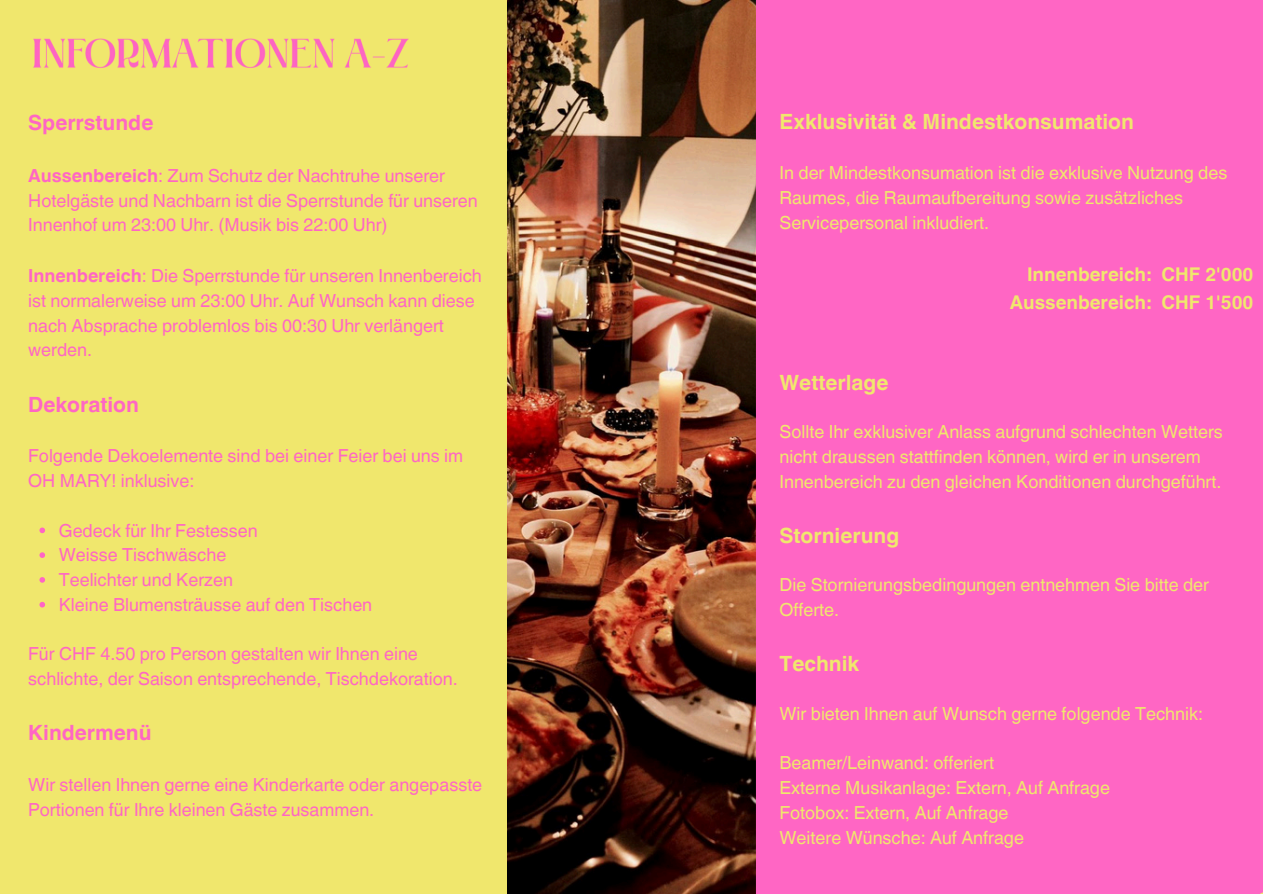
<style>
.page{position:relative;width:1263px;height:894px;background:#fff}
.page>*{position:absolute;margin:0;border:0;box-sizing:border-box;transform-origin:0 0}
.t1{font:700 21px "Helvetica World";color:#f0e76d}
.t2{font:700 21px "Helvetica World";color:#ff66c4}
.t3{font:700 18.9px/28.2px "Helvetica World";color:#f0e76d;text-align:right}
.t4{font:18px/24.8px "Helvetica World";color:#ff66c4}
.t5{font:18px/24.8px "Helvetica World";color:#f0e76d}
.s1{font-weight:700}
</style>
<div class="page">
<div style="left:0;top:0;width:1263px;height:893px;background:#f0e76d"></div>
<img style="left:507px;top:0;width:249px;height:893px">
<div style="left:756px;top:0;width:507px;height:893px;background:#ff66c4"></div>
<img style="left:33px;top:38px;width:376px;height:30px">
<svg style="left:39px;top:527px;width:6px;height:6px"></svg>
<svg style="left:39px;top:552px;width:6px;height:5px"></svg>
<svg style="left:39px;top:577px;width:6px;height:5px"></svg>
<svg style="left:39px;top:601px;width:6px;height:6px"></svg>
<h1 class="t2" style="left:28px;top:105px;width:127px">Sperrstunde</h1>
<p class="t4" style="left:28px;top:163px;width:451px"><span class="s1">Aussenbereich</span>: Zum Schutz der Nachtruhe unserer<br>Hotelgäste und Nachbarn ist die Sperrstunde für unseren<br>Innenhof um 23:00 Uhr. (Musik bis 22:00 Uhr)</p>
<p class="t4" style="left:28px;top:263px;width:455px"><span class="s1">Innenbereich</span>: Die Sperrstunde für unseren Innenbereich ist normalerweise um 23:00 Uhr. Auf Wunsch kann diese nach Absprache problemlos bis 00:30 Uhr verlängert werden.</p>
<h1 class="t2" style="left:28px;top:387px;width:112px">Dekoration</h1>
<p class="t4" style="left:28px;top:443px;width:436px">Folgende Dekoelemente sind bei einer Feier bei uns im</p>
<p class="t4" style="left:28px;top:468px;width:168px">OH MARY! inklusive:</p>
<p class="t4" style="left:59px;top:518px;width:201px">Gedeck fü r Ihr Festessen</p>
<p class="t4" style="left:59px;top:542px;width:169px">Weisse Tischwäsche</p>
<p class="t4" style="left:59px;top:567px;width:176px">Teelichter und Kerzen</p>
<p class="t4" style="left:59px;top:592px;width:315px">Kleine Blumensträusse auf den Tischen</p>
<p class="t4" style="left:28px;top:641px;width:431px">Fü r CHF 4.50 pro Person gestalten wir Ihnen eine schlichte, der Saison entsprechende, Tischdekoration.</p>
<h1 class="t2" style="left:28px;top:715px;width:117px">Kindermenü</h1>
<p class="t4" style="left:28px;top:772px;width:456px">Wir stellen Ihnen gerne eine Kinderkarte oder angepasste<br>Portionen fü r Ihre kleinen Gäste zusammen.</p>
<p class="t1" style="left:779px;top:104px;width:356px">Exklusivität &amp; Mindestkonsumation</p>
<p class="t5" style="left:779px;top:161px;width:449px">In der Mindestkonsumation ist die exklusive Nutzung des<br>Raumes, die Raumaufbereitung sowie zusätzliches<br>Servicepersonal inkludiert.</p>
<p class="t3" style="left:1010px;top:258px;width:245px">Innenbereich: CHF 2'000<br>Aussenbereich: CHF 1'500</p>
<h1 class="t1" style="left:779px;top:365px;width:111px">Wetterlage</h1>
<p class="t5" style="left:779px;top:419px;width:445px">Sollte Ihr exklusiver Anlass aufgrund schlechten Wetters nicht draussen stattfinden können, wird er in unserem<br>Innenbereich zu den gleichen Konditionen durchgeführt.</p>
<h1 class="t1" style="left:779px;top:518px;width:121px">Stornierung</h1>
<h1 class="t5" style="left:779px;top:572px;width:431px">Die Stornierungsbedingungen entnehmen Sie bitte der<br>Offerte.</h1>
<p class="t1" style="left:779px;top:646px;width:81px">Technik</p>
<h1 class="t5" style="left:779px;top:701px;width:425px">Wir bieten Ihnen auf Wunsch gerne folgende Technik:</h1>
<p class="t5" style="left:779px;top:750px;width:216px">Beamer/Leinwand: offeriert</p>
<h1 class="t5" style="left:779px;top:775px;width:332px">Externe Musikanlage: Extern, Auf Anfrage</h1>
<p class="t5" style="left:779px;top:800px;width:231px">Fotobox: Extern, Auf Anfrage</p>
<p class="t5" style="left:779px;top:824px;width:246px">Weitere Wünsche: Auf Anfrage</p>
</div>
